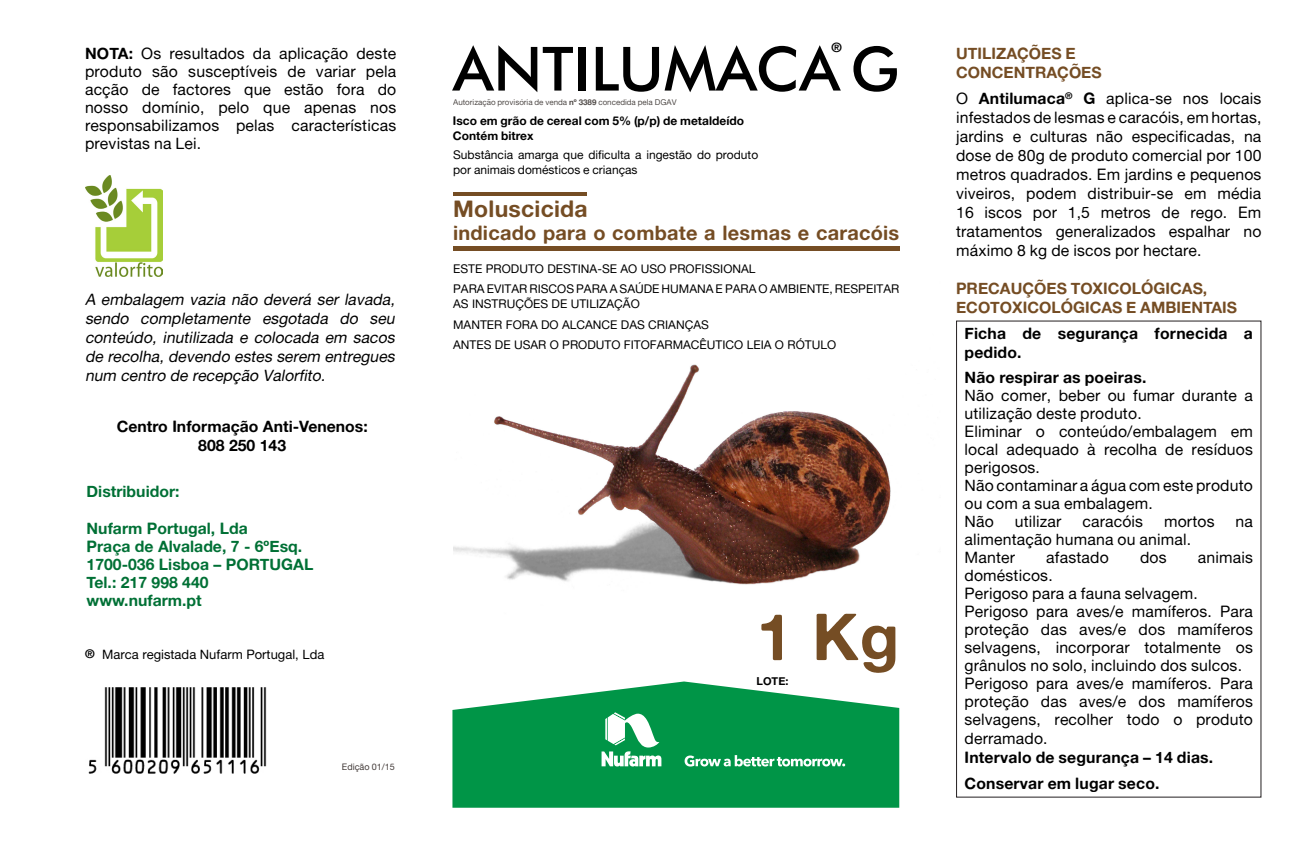
<style>
.page{position:relative;width:1304px;height:851px;background:#fff}
.page>*{position:absolute;margin:0;border:0;box-sizing:border-box;transform-origin:0 0}
.t1{font:65px "Alte Haas Grotesk Bold";color:#754d24}
.t2{font:500 61px "Futura BT";color:#000}
.t3{font:23px "Alte Haas Grotesk Bold";letter-spacing:.01em;color:#754d24}
.t4{font:20px "Alte Haas Grotesk Bold";letter-spacing:.01em;color:#754d24}
.t5{font:15.8px/18px "Alte Haas Grotesk";letter-spacing:.01em;color:#000;text-align:justify}
.t6{font:italic 15.8px/19px "Alte Haas Grotesk";color:#000;text-align:justify}
.t7{font:15.8px/19px "Alte Haas Grotesk Bold";letter-spacing:.01em;color:#000}
.t8{font:15.8px "Alte Haas Grotesk Bold";color:#007035}
.t9{font:15.8px/19px "Alte Haas Grotesk Bold";color:#754d24}
.t10{font:13px "Alte Haas Grotesk";color:#000}
.t11{font:13px "Alte Haas Grotesk Bold";color:#000}
.t12{font:12px/15px "Alte Haas Grotesk";color:#000}
.t13{font:12px/14.4px "Alte Haas Grotesk";color:#000}
.t14{font:12px "Alte Haas Grotesk Bold";color:#000}
.t15{font:11px "Alte Haas Grotesk Bold";color:#000}
.t16{font:9px "Alte Haas Grotesk";color:#423a38}
.t17{font:8px "Alte Haas Grotesk";color:#3b3532}
.s1{font-family:"Alte Haas Grotesk Bold"}
</style>
<div class="page">
<hr style="left:453px;top:192px;width:134px;height:4px;background:#754d24">
<hr style="left:453px;top:246px;width:446px;height:4px;background:#754d24">
<img style="left:453px;top:364px;width:438px;height:221px">
<img style="left:85px;top:176px;width:78px;height:100px">
<svg style="left:452px;top:681px;width:447px;height:126px;background:#1fa25d"></svg>
<svg style="left:602px;top:712px;width:59px;height:54px"></svg>
<svg style="left:685px;top:755px;width:160px;height:11px"></svg>
<img style="left:88px;top:687px;width:179px;height:87px">
<div style="left:956px;top:320px;width:305px;height:477px;border:1px solid #231f20"></div>
<p class="t5" style="left:85px;top:44px;width:313px"><span class="s1">NOTA:</span> Os resultados da aplicação deste produto são susceptíveis de variar pela acção de factores que estão fora do nosso domínio, pelo que apenas nos responsabilizamos pelas características previstas na Lei.</p>
<p class="t6" style="left:85px;top:290px;width:314px">A embalagem vazia não deverá ser lavada, sendo completamente esgotada do seu conteúdo, inutilizada e colocada em sacos de recolha, devendo estes serem entregues num centro de recepção Valorfito.</p>
<p class="t7" style="left:117px;top:416px;width:253px">Centro Informação Anti-Venenos:</p>
<p class="t7" style="left:198px;top:435px;width:89px">808 250 143</p>
<p class="t8" style="left:87px;top:481px;width:94px">Distribuidor:</p>
<p class="t8" style="left:87px;top:518px;width:163px">Nufarm Portugal, Lda</p>
<p class="t8" style="left:87px;top:536px;width:217px">Praça de Alvalade, 7 - 6ºEsq.</p>
<p class="t8" style="left:87px;top:554px;width:228px">1700-036 Lisboa – PORTUGAL</p>
<p class="t8" style="left:87px;top:572px;width:124px">Tel.: 217 998 440</p>
<p class="t8" style="left:87px;top:590px;width:117px">www.nufarm.pt</p>
<p class="t14" style="left:85px;top:646px;width:11px">®</p>
<p class="t10" style="left:102px;top:646px;width:224px">Marca registada Nufarm Portugal, Lda</p>
<p class="t16" style="left:342px;top:761px;width:54px">Edição 01/15</p>
<p class="t11" style="left:831px;top:40px;width:12px">®</p>
<p class="t2" style="left:453px;top:32px;width:448px">ANTILUMACA G</p>
<p class="t17" style="left:453px;top:97px;width:225px">Autorização provisória de venda <span class="s1">nº 3389</span> concedida pela DGAV</p>
<p class="t14" style="left:453px;top:113px;width:293px">Isco em grão de cereal com 5% (p/p) de metaldeído</p>
<p class="t14" style="left:453px;top:128px;width:82px">Contém bitrex</p>
<p class="t13" style="left:453px;top:148px;width:307px">Substância amarga que dificulta a ingestão do produto por animais domésticos e crianças</p>
<p class="t3" style="left:453px;top:195px;width:136px">Moluscicida</p>
<p class="t4" style="left:453px;top:221px;width:448px">indicado para o combate a lesmas e caracóis</p>
<p class="t12" style="left:453px;top:261px;width:304px">ESTE PRODUTO DESTINA-SE AO USO PROFISSIONAL</p>
<p class="t12" style="left:453px;top:281px;width:448px">PARA EVITAR RISCOS PARA A SAÚDE HUMANA E PARA O AMBIENTE, RESPEITAR<br>AS INSTRUÇÕES DE UTILIZAÇÃO</p>
<p class="t12" style="left:453px;top:316px;width:257px">MANTER FORA DO ALCANCE DAS CRIANÇAS</p>
<p class="t12" style="left:453px;top:336px;width:384px">ANTES DE USAR O PRODUTO FITOFARMACÊUTICO LEIA O RÓTULO</p>
<p class="t1" style="left:757px;top:596px;width:144px">1 Kg</p>
<p class="t15" style="left:757px;top:674px;width:33px">LOTE:</p>
<p class="t9" style="left:956px;top:44px;width:121px">UTILIZAÇÕES E</p>
<p class="t9" style="left:956px;top:63px;width:147px">CONCENTRAÇÕES</p>
<p class="t5" style="left:956px;top:89px;width:307px;line-height:19px">O <span class="s1">Antilumaca</span><sup>®</sup> <span class="s1">G</span> aplica-se nos locais infestados de lesmas e caracóis, em hortas, jardins e culturas não especificadas, na dose de 80g de produto comercial por 100 metros quadrados. Em jardins e pequenos viveiros, podem distribuir-se em média 16 iscos por 1,5 metros de rego. Em tratamentos generalizados espalhar no máximo 8 kg de iscos por hectare.</p>
<p class="t9" style="left:956px;top:279px;width:283px">PRECAUÇÕES TOXICOLÓGICAS,<br>ECOTOXICOLÓGICAS E AMBIENTAIS</p>
<p class="t7" style="left:965px;top:323px;width:290px">Ficha de segurança fornecida a pedido.</p>
<p class="t7" style="left:965px;top:367px;width:183px">Não respirar as poeiras.</p>
<p class="t5" style="left:965px;top:386px;width:290px">Não comer, beber ou fumar durante a utilização deste produto.</p>
<p class="t5" style="left:965px;top:422px;width:290px">Eliminar o conteúdo/embalagem em local adequado à recolha de resíduos perigosos.</p>
<p class="t5" style="left:965px;top:476px;width:290px">Não contaminar a água com este produto ou com a sua embalagem.</p>
<p class="t5" style="left:965px;top:512px;width:31px">Não</p>
<p class="t5" style="left:1015px;top:512px;width:48px">utilizar</p>
<p class="t5" style="left:1082px;top:512px;width:62px">caracóis</p>
<p class="t5" style="left:1164px;top:512px;width:52px">mortos</p>
<p class="t5" style="left:1235px;top:512px;width:19px">na</p>
<p class="t5" style="left:965px;top:530px;width:228px">alimentação humana ou animal.</p>
<p class="t5" style="left:965px;top:548px;width:52px">Manter</p>
<p class="t5" style="left:1046px;top:548px;width:64px">afastado</p>
<p class="t5" style="left:1140px;top:548px;width:28px">dos</p>
<p class="t5" style="left:1198px;top:548px;width:57px">animais</p>
<p class="t5" style="left:965px;top:566px;width:90px">domésticos.</p>
<p class="t5" style="left:965px;top:584px;width:235px">Perigoso para a fauna selvagem.</p>
<p class="t5" style="left:965px;top:602px;width:290px">Perigoso para aves/e mamíferos. Para proteção das aves/e dos mamíferos selvagens, incorporar totalmente os grânulos no solo, incluindo dos sulcos.</p>
<p class="t5" style="left:965px;top:674px;width:290px;line-height:18.3px">Perigoso para aves/e mamíferos. Para proteção das aves/e dos mamíferos selvagens, recolher todo o produto derramado.</p>
<p class="t7" style="left:965px;top:747px;width:250px">Intervalo de segurança – 14 dias.</p>
<p class="t7" style="left:965px;top:773px;width:197px">Conservar em lugar seco.</p>
</div>
